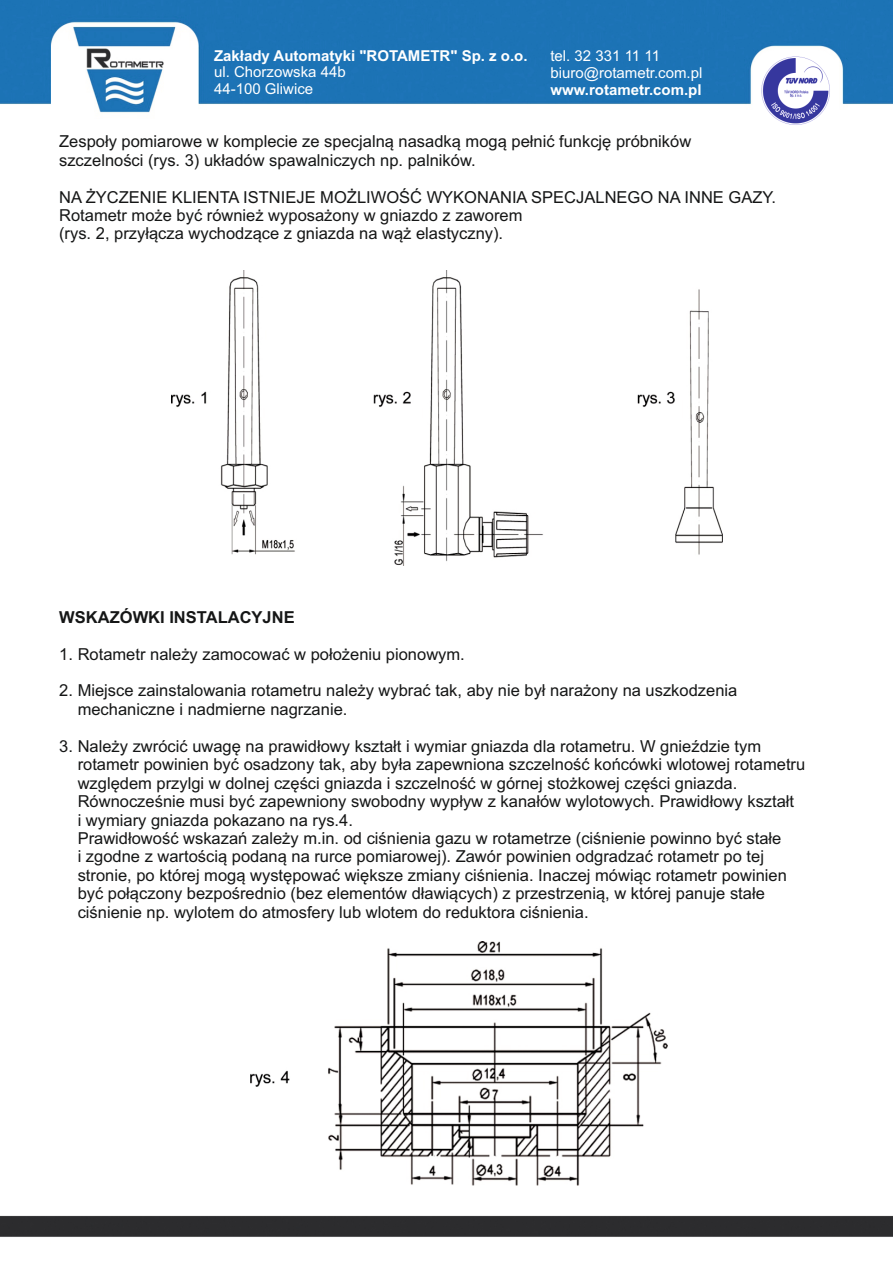
<style>
.page{position:relative;width:893px;height:1262px;background:#fff}
.page>*{position:absolute;margin:0;border:0;box-sizing:border-box;transform-origin:0 0}
.t1{font:16.5px/18.5px "Arial";color:#151616}
.t2{font:700 16.5px "Arial";color:#151616}
.t3{font:15px/16.8px "Arial";color:#fff}
.t4{font:700 15px "Arial";color:#fff}
</style>
<div class="page">
<img style="left:0;top:0;width:893px;height:1237px">
<img style="left:753px;top:51px;width:85px;height:83px">
<img style="left:171px;top:270px;width:551px;height:296px">
<img style="left:250px;top:941px;width:417px;height:244px">
<p class="t4" style="left:214px;top:50px;width:315px">Zakłady Automatyki "ROTAMETR" Sp. z o.o.</p>
<p class="t3" style="left:214px;top:65px;width:133px">ul. Chorzowska 44b<br>44-100 Gliwice</p>
<p class="t3" style="left:550px;top:49px;width:153px">tel. 32 331 11 11 biuro@rotametr.com.pl</p>
<p class="t4" style="left:550px;top:84px;width:153px">www.rotametr.com.pl</p>
<p class="t1" style="left:59px;top:134px;width:633px">Zespoły pomiarowe w komplecie ze specjalną nasadką mogą pełnić funkcję próbników szczelności (rys. 3) układów spawalniczych np. palników.</p>
<p class="t1" style="left:59px;top:189px;width:718px">NA ŻYCZENIE KLIENTA ISTNIEJE MOŻLIWOŚĆ WYKONANIA SPECJALNEGO NA INNE GAZY.<br>Rotametr może być również wyposażony w gniazdo z zaworem<br>(rys. 2, przyłącza wychodzące z gniazda na wąż elastyczny).</p>
<p class="t2" style="left:59px;top:610px;width:237px">WSKAZÓWKI INSTALACYJNE</p>
<p class="t1" style="left:59px;top:646px;width:407px">1. Rotametr należy zamocować w położeniu pionowym.</p>
<p class="t1" style="left:78px;top:683px;width:661px;text-indent:-18px">2. Miejsce zainstalowania rotametru należy wybrać tak, aby nie był narażony na uszkodzenia mechaniczne i nadmierne nagrzanie.</p>
<p class="t1" style="left:78px;top:738px;width:729px;text-indent:-18px">3. Należy zwrócić uwagę na prawidłowy kształt i wymiar gniazda dla rotametru. W gnieździe tym rotametr powinien być osadzony tak, aby była zapewniona szczelność końcówki wlotowej rotametru względem przylgi w dolnej części gniazda i szczelność w górnej stożkowej części gniazda.<br>Równocześnie musi być zapewniony swobodny wypływ z kanałów wylotowych. Prawidłowy kształt<br>i wymiary gniazda pokazano na rys.4.<br>Prawidłowość wskazań zależy m.in. od ciśnienia gazu w rotametrze (ciśnienie powinno być stałe<br>i zgodne z wartością podaną na rurce pomiarowej). Zawór powinien odgradzać rotametr po tej stronie, po której mogą występować większe zmiany ciśnienia. Inaczej mówiąc rotametr powinien być połączony bezpośrednio (bez elementów dławiących) z przestrzenią, w której panuje stałe ciśnienie np. wylotem do atmosfery lub wlotem do reduktora ciśnienia.</p>
</div>
